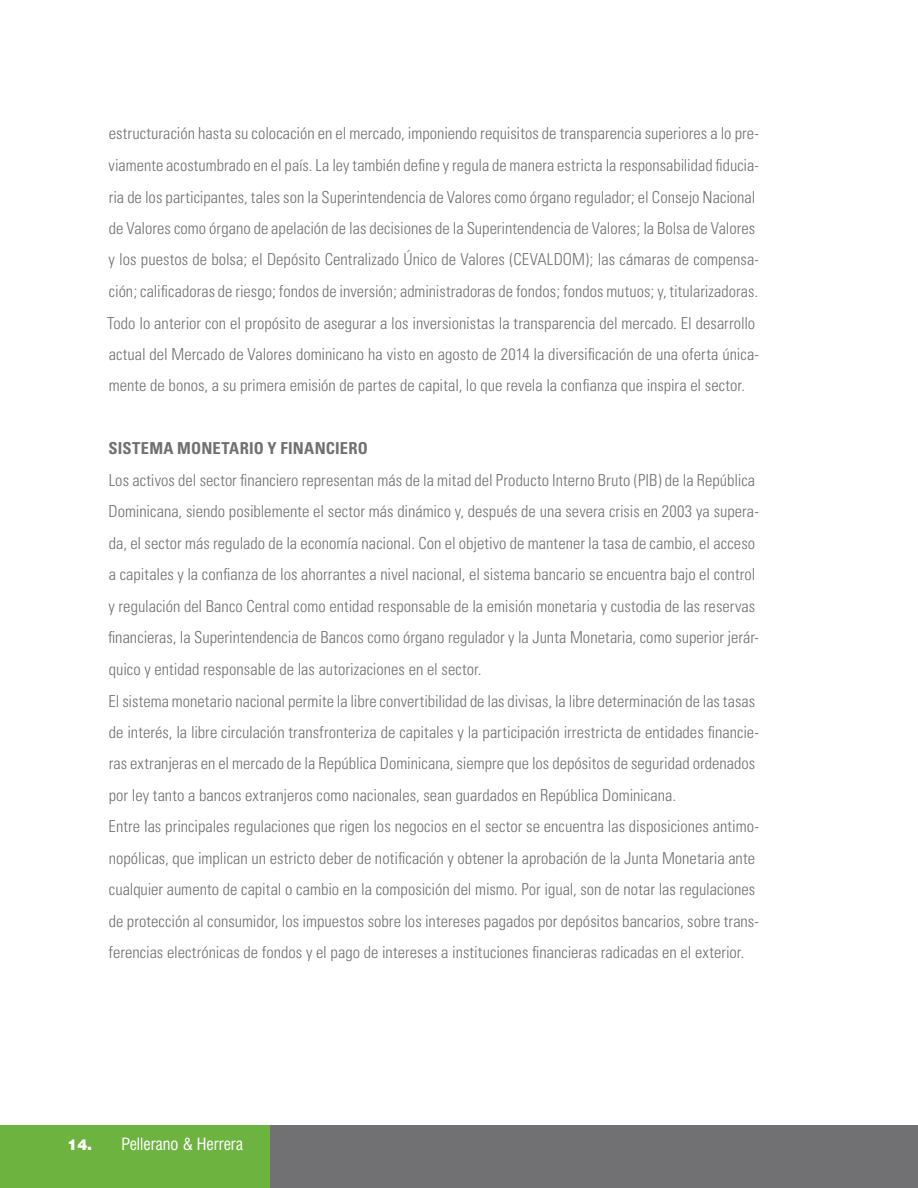
<style>
.page{position:relative;width:918px;height:1188px;background:#fff}
.page>*{position:absolute;margin:0;border:0;box-sizing:border-box;transform-origin:0 0}
.t1{font:300 condensed 16.5px/31.5px "Univers";color:#717073}
.t2{font:700 condensed 16.5px "Univers";letter-spacing:.01em;color:#717073}
.t3{font:condensed 16.5px "Swiss 721 BT";color:#fff}
.s1{font-weight:900;font-stretch:normal;font-size:15px}
</style>
<div class="page">
<div style="left:225px;top:1125px;width:693px;height:63px;background:#717073"></div>
<div style="left:0;top:1125px;width:270px;height:63px;background:#6cb33f"></div>
<p class="t1" style="left:107px;top:118px;width:653px">estructuración hasta su colocación en el mercado, imponiendo requisitos de transparencia superiores a lo pre&shy;viamente acostumbrado en el país. La ley también define y regula de manera estricta la responsabilidad fiducia&shy;ria de los participantes, tales son la Superintendencia de Valores como órgano regulador; el Consejo Nacional de Valores como órgano de apelación de las decisiones de la Superintendencia de Valores; la Bolsa de Valores y los puestos de bolsa; el Depósito Centralizado Único de Valores (CEVALDOM); las cámaras de compensa&shy;ción; calificadoras de riesgo; fondos de inversión; administradoras de fondos; fondos mutuos; y, titularizadoras.<br>Todo lo anterior con el propósito de asegurar a los inversionistas la transparencia del mercado. El desarrollo actual del Mercado de Valores dominicano ha visto en agosto de 2014 la diversificación de una oferta única&shy;mente de bonos, a su primera emisión de partes de capital, lo que revela la confianza que inspira el sector.</p>
<p class="t2" style="left:109px;top:439px;width:261px">SISTEMA MONETARIO Y FINANCIERO</p>
<p class="t1" style="left:108px;top:464px;width:653px">Los activos del sector financiero representan más de la mitad del Producto Interno Bruto (PIB) de la República Dominicana, siendo posiblemente el sector más dinámico y, después de una severa crisis en 2003 ya supera&shy;da, el sector más regulado de la economía nacional. Con el objetivo de mantener la tasa de cambio, el acceso a capitales y la confianza de los ahorrantes a nivel nacional, el sistema bancario se encuentra bajo el control y regulación del Banco Central como entidad responsable de la emisión monetaria y custodia de las reservas financieras, la Superintendencia de Bancos como órgano regulador y la Junta Monetaria, como superior jerár&shy;quico y entidad responsable de las autorizaciones en el sector.<br>El sistema monetario nacional permite la libre convertibilidad de las divisas, la libre determinación de las tasas de interés, la libre circulación transfronteriza de capitales y la participación irrestricta de entidades financie&shy;ras extranjeras en el mercado de la República Dominicana, siempre que los depósitos de seguridad ordenados por ley tanto a bancos extranjeros como nacionales, sean guardados en República Dominicana.<br>Entre las principales regulaciones que rigen los negocios en el sector se encuentra las disposiciones antimo&shy;nopólicas, que implican un estricto deber de notificación y obtener la aprobación de la Junta Monetaria ante cualquier aumento de capital o cambio en la composición del mismo. Por igual, son de notar las regulaciones de protección al consumidor, los impuestos sobre los intereses pagados por depósitos bancarios, sobre trans&shy;ferencias electrónicas de fondos y el pago de intereses a instituciones financieras radicadas en el exterior.</p>
<p class="t3" style="left:68px;top:1134px;width:177px"><span class="s1">14.</span> Pellerano &amp; Herrera</p>
</div>
